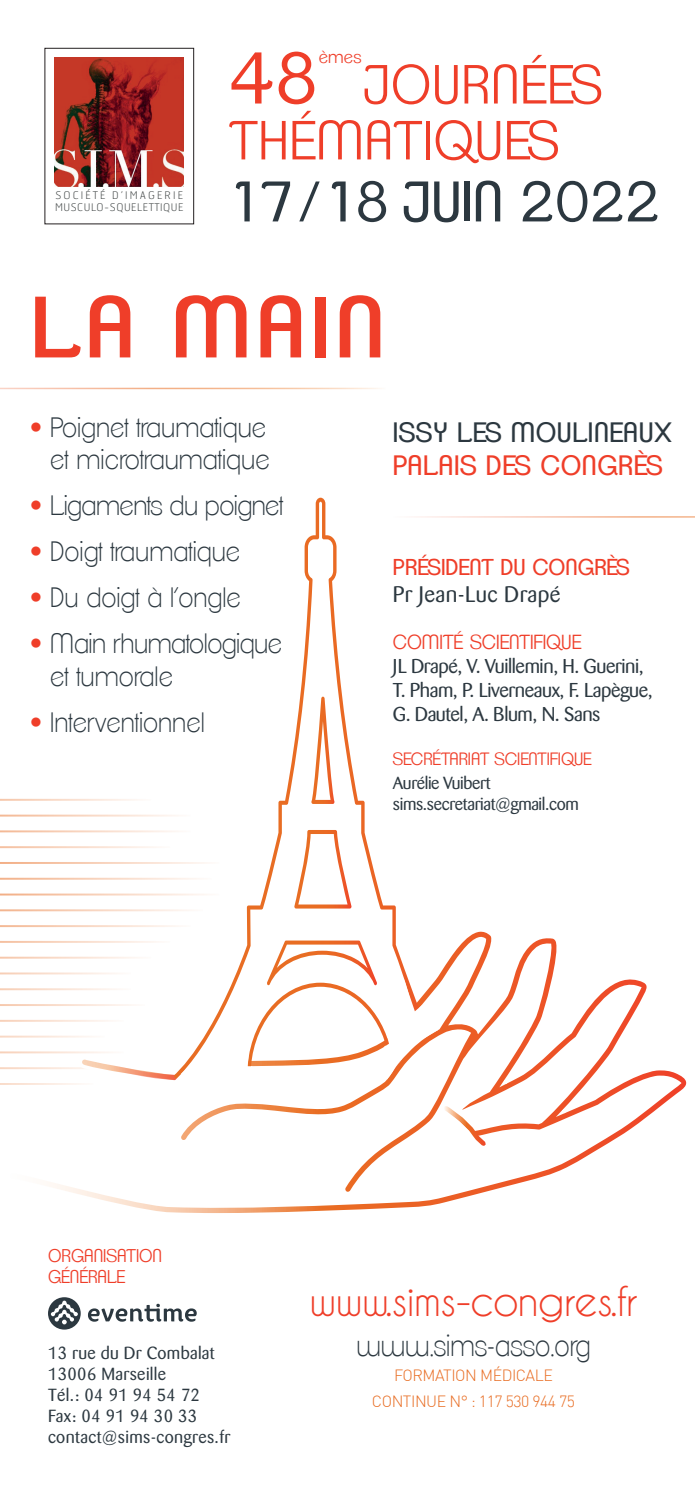
<style>
.page{position:relative;width:695px;height:1489px;background:#fff}
.page>*{position:absolute;margin:0;border:0;box-sizing:border-box;transform-origin:0 0}
.t1{font:84.25px "Clemente P Dai";letter-spacing:.05em;color:#ef3e29;scale:1.05 1}
.t2{font:71px "Clemente P Dag";color:#ef3e29}
.t3{font:55.5px "Clemente P Dag";color:#2c3840}
.t4{font:300 53.5px/56px "Clemente P Dae";letter-spacing:.02em;color:#ef3e29}
.t5{font:41px "Caviar Dreams";letter-spacing:-.03em;color:#ef3e29}
.t6{font:200 29.5px "Clemente P Dac";color:#2c3840;scale:.94 1}
.t7{font:200 27.25px/32.8px "Clemente P Dac";color:#2c3840;text-align:right}
.t8{font:200 27.25px/32.8px "Clemente P Dac";letter-spacing:-.02em;color:#2c3840}
.t9{font:27.25px "Clemente P Dag";letter-spacing:.02em;color:#2c3840}
.t10{font:27.25px "Clemente P Dag";letter-spacing:.02em;color:#ef3e29}
.t11{font:22.25px "Clemente P Dag";color:#ef3e29}
.t12{font:22.25px "Barmeno";letter-spacing:.02em;color:#2c3840}
.t13{font:19.75px/23.8px "Barmeno";letter-spacing:-.02em;color:#2c3840}
.t14{font:300 19.75px "Clemente P Dae";color:#ef3e29}
.t15{font:300 18px/21.5px "Clemente P Dae";color:#ef3e29}
.t16{font:17.25px/20.8px "Barmeno";letter-spacing:.02em;color:#2c3840}
.t17{font:17.25px/20.8px "Barmeno";letter-spacing:-.02em;color:#2c3840}
.t18{font:300 17.25px "Clemente P Dae";color:#ef3e29}
.t19{font:300 16px/25.5px "DIN";letter-spacing:-.03em;color:#e86d23;text-align:center}
.t20{font:100 10.5px/12px "Hermes";letter-spacing:.05em;color:#383d3d}
.s1{font-family:"Clemente P Dao";font-weight:800;color:#ef3e29}
</style>
<div class="page">
<hr style="left:0;top:846px;width:170px;height:2px;background:#e86d23">
<hr style="left:0;top:830px;width:191px;height:2px;background:#e86d23">
<hr style="left:0;top:814px;width:191px;height:2px;background:#e86d23">
<hr style="left:0;top:798px;width:151px;height:2px;background:#e86d23">
<hr style="left:0;top:862px;width:220px;height:1px;background:#e86d23">
<hr style="left:0;top:877px;width:212px;height:2px;background:#e86d23">
<hr style="left:0;top:893px;width:220px;height:2px;background:#e86d23">
<hr style="left:0;top:909px;width:203px;height:2px;background:#e86d23">
<hr style="left:0;top:925px;width:191px;height:2px;background:#e86d23">
<hr style="left:0;top:940px;width:170px;height:2px;background:#e86d23">
<hr style="left:0;top:956px;width:151px;height:2px;background:#e86d23">
<hr style="left:0;top:972px;width:131px;height:2px;background:#e86d23">
<hr style="left:0;top:988px;width:131px;height:2px;background:#e86d23">
<hr style="left:0;top:1004px;width:145px;height:1px;background:#e86d23">
<hr style="left:0;top:1019px;width:124px;height:2px;background:#e86d23">
<hr style="left:0;top:1035px;width:105px;height:2px;background:#e86d23">
<hr style="left:0;top:1051px;width:124px;height:2px;background:#e86d23">
<hr style="left:0;top:1067px;width:110px;height:2px;background:#e86d23">
<hr style="left:0;top:1082px;width:93px;height:2px;background:#e86d23">
<svg style="left:7px;top:926px;width:680px;height:285px"></svg>
<svg style="left:441px;top:1103px;width:49px;height:47px"></svg>
<svg style="left:174px;top:497px;width:253px;height:581px"></svg>
<svg style="left:311px;top:696px;width:23px;height:108px"></svg>
<svg style="left:294px;top:830px;width:57px;height:78px"></svg>
<svg style="left:267px;top:940px;width:110px;height:45px"></svg>
<svg style="left:384px;top:978px;width:54px;height:101px"></svg>
<svg style="left:81px;top:1048px;width:173px;height:40px"></svg>
<div style="left:44px;top:48px;width:150px;height:176px;border:1px solid #231f20"></div>
<img style="left:55px;top:58px;width:129px;height:128px">
<div style="left:0;top:1139px;width:321px;height:125px;background:#fff"></div>
<svg style="left:88px;top:1303px;width:109px;height:18px"></svg>
<svg style="left:48px;top:1297px;width:33px;height:32px"></svg>
<p class="t20" style="left:55px;top:189px;width:130px">SOCIÉTÉ D’IMAGERIE<br>MUSCULO-SQUELETTIQUE</p>
<h2 class="t2" style="left:229px;top:37px;width:91px">48</h2>
<p class="t18" style="left:319px;top:47px;width:44px">èmes</p>
<h3 class="t4" style="left:229px;top:57px;width:374px;text-indent:132px">JOURNÉES<br>THÉMATIQUES</h3>
<h3 class="t3" style="left:229px;top:169px;width:432px">17 / 18 JUIN 2022</h3>
<h1 class="t1" style="left:30px;top:278px;width:339px">LA MAIN</h1>
<p class="t7" style="left:30px;top:410px;width:241px"><span class="s1">•</span> Poignet traumatique et microtraumatique</p>
<p class="t8" style="left:30px;top:489px;width:254px"><span class="s1">•</span> Ligaments du poignet</p>
<p class="t7" style="left:30px;top:535px;width:211px"><span class="s1">•</span> Doigt traumatique</p>
<p class="t7" style="left:30px;top:581px;width:212px"><span class="s1">•</span> Du doigt à l’ongle</p>
<p class="t8" style="left:50px;top:627px;width:233px;text-indent:-20px"><span class="s1">•</span> Main rhumatologique et tumorale</p>
<p class="t7" style="left:30px;top:706px;width:176px"><span class="s1">•</span> Interventionnel</p>
<p class="t9" style="left:393px;top:417px;width:280px">ISSY LES MOULINEAUX</p>
<p class="t10" style="left:393px;top:449px;width:271px">PALAIS DES CONGRÈS</p>
<p class="t11" style="left:393px;top:554px;width:238px">PRÉSIDENT DU CONGRÈS</p>
<p class="t12" style="left:393px;top:581px;width:169px">Pr Jean-Luc Drapé</p>
<p class="t14" style="left:393px;top:630px;width:191px">COMITÉ SCIENTIFIQUE</p>
<p class="t13" style="left:393px;top:654px;width:261px">JL Drapé, V. Vuillemin, H. Guerini,<br>T. Pham, P. Liverneaux, F. Lapègue,<br>G. Dautel, A. Blum, N. Sans</p>
<p class="t18" style="left:393px;top:748px;width:201px">SECRÉTARIAT SCIENTIFIQUE</p>
<p class="t17" style="left:393px;top:772px;width:187px">Aurélie Vuibert sims.secretariat@gmail.com</p>
<p class="t15" style="left:48px;top:1244px;width:116px">ORGANISATION<br>GÉNÉRALE</p>
<p class="t16" style="left:48px;top:1342px;width:184px">13 rue du Dr Combalat<br>13006 Marseille<br>Tél.: 04 91 94 54 72<br>Fax: 04 91 94 30 33 contact@sims-congres.fr</p>
<h3 class="t5" style="left:309px;top:1275px;width:330px">www.sims-congres.fr</h3>
<p class="t6" style="left:356px;top:1327px;width:251px">www.sims-asso.org</p>
<p class="t19" style="left:372px;top:1362px;width:205px">FORMATION MÉDICALE<br>CONTINUE N° : 117 530 944 75</p>
</div>
